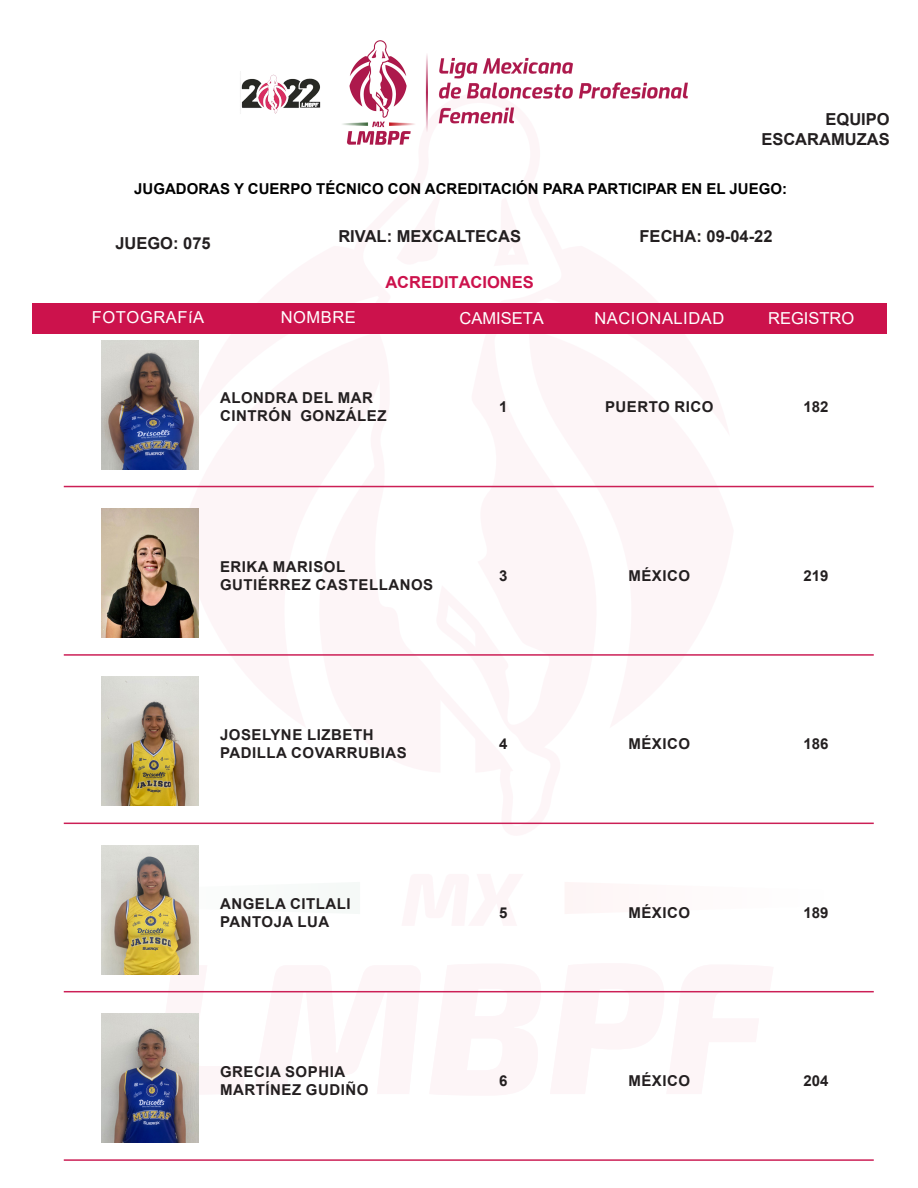
<style>
.page{position:relative;width:918px;height:1188px;background:#fff}
.page>*{position:absolute;margin:0;border:0;box-sizing:border-box;transform-origin:0 0}
.t1{font:700 16.5px/19.8px "Arial";color:#231f20;text-align:right}
.t2{font:16.5px "Arial";letter-spacing:.035em;color:#fff}
.t3{font:16.5px "Arial";color:#fff}
.t4{font:700 16.5px "Arial";color:#cc124c}
.t5{font:700 15px/18px "Arial";letter-spacing:.035em;color:#231f20}
.t6{font:700 15px "Arial";color:#000}
</style>
<div class="page">
<svg style="left:146px;top:953px;width:639px;height:153px"></svg>
<svg style="left:101px;top:871px;width:98px;height:54px"></svg>
<svg style="left:360px;top:485px;width:204px;height:340px"></svg>
<div style="left:33px;top:303px;width:854px;height:31px;background:#cc124c"></div>
<img style="left:240px;top:40px;width:447px;height:105px">
<img style="left:102px;top:340px;width:96px;height:129px">
<hr style="left:64px;top:486px;width:810px;height:1px;background:#cc1f56">
<img style="left:102px;top:509px;width:96px;height:129px">
<hr style="left:64px;top:654px;width:810px;height:2px;background:#cc1f56">
<img style="left:102px;top:677px;width:96px;height:129px">
<hr style="left:64px;top:823px;width:810px;height:1px;background:#cc1f56">
<img style="left:102px;top:845px;width:96px;height:129px">
<hr style="left:64px;top:991px;width:810px;height:1px;background:#cc1f56">
<img style="left:102px;top:1014px;width:96px;height:129px">
<hr style="left:64px;top:1159px;width:810px;height:2px;background:#cc1f56">
<p class="t1" style="left:761px;top:110px;width:130px">EQUIPO<br>ESCARAMUZAS</p>
<p class="t6" style="left:134px;top:178px;width:654px">JUGADORAS Y CUERPO TÉCNICO CON ACREDITACIÓN PARA PARTICIPAR EN EL JUEGO:</p>
<p class="t1" style="left:115px;top:233px;width:97px">JUEGO: 075</p>
<p class="t1" style="left:338px;top:227px;width:184px">RIVAL: MEXCALTECAS</p>
<p class="t1" style="left:640px;top:227px;width:134px">FECHA: 09-04-22</p>
<p class="t4" style="left:385px;top:271px;width:150px">ACREDITACIONES</p>
<p class="t2" style="left:92px;top:306px;width:114px">FOTOGRAFíA</p>
<p class="t2" style="left:281px;top:306px;width:77px">NOMBRE</p>
<p class="t3" style="left:460px;top:307px;width:86px">CAMISETA</p>
<p class="t3" style="left:768px;top:307px;width:88px">REGISTRO</p>
<p class="t2" style="left:594px;top:307px;width:131px">NACIONALIDAD</p>
<p class="t5" style="left:220px;top:389px;width:154px">ALONDRA DEL MAR</p>
<p class="t5" style="left:220px;top:407px;width:168px">CINTRÓN GONZÁLEZ</p>
<p class="t5" style="left:211px;top:390px;width:182px">&lt;&lt;N MB E COMPLETO (APELLIDOS)&gt;&gt;</p>
<p class="t5" style="left:220px;top:558px;width:127px">ERIKA MARISOL</p>
<p class="t5" style="left:220px;top:576px;width:215px">GUTIÉRREZ CASTELLANOS</p>
<p class="t5" style="left:220px;top:726px;width:155px">JOSELYNE LIZBETH</p>
<p class="t5" style="left:220px;top:744px;width:188px">PADILLA COVARRUBIAS</p>
<p class="t5" style="left:220px;top:894px;width:132px">ANGELA CITLALI</p>
<p class="t5" style="left:220px;top:912px;width:111px">PANTOJA LUA</p>
<p class="t5" style="left:220px;top:1063px;width:127px">GRECIA SOPHIA</p>
<p class="t5" style="left:220px;top:1081px;width:150px">MARTÍNEZ GUDIÑO</p>
<p class="t5" style="left:499px;top:398px;width:10px">1</p>
<p class="t5" style="left:605px;top:398px;width:110px">PUERTO RICO</p>
<p class="t5" style="left:804px;top:398px;width:27px">182</p>
<p class="t5" style="left:499px;top:567px;width:10px">3</p>
<p class="t5" style="left:628px;top:567px;width:63px">MÉXICO</p>
<p class="t5" style="left:804px;top:567px;width:27px">219</p>
<p class="t5" style="left:499px;top:735px;width:10px">4</p>
<p class="t5" style="left:628px;top:735px;width:63px">MÉXICO</p>
<p class="t5" style="left:804px;top:735px;width:27px">186</p>
<p class="t5" style="left:499px;top:903px;width:10px">5</p>
<p class="t5" style="left:628px;top:903px;width:63px">MÉXICO</p>
<p class="t5" style="left:804px;top:903px;width:27px">189</p>
<p class="t5" style="left:499px;top:1072px;width:10px">6</p>
<p class="t5" style="left:628px;top:1072px;width:63px">MÉXICO</p>
<p class="t5" style="left:804px;top:1072px;width:27px">204</p>
</div>
